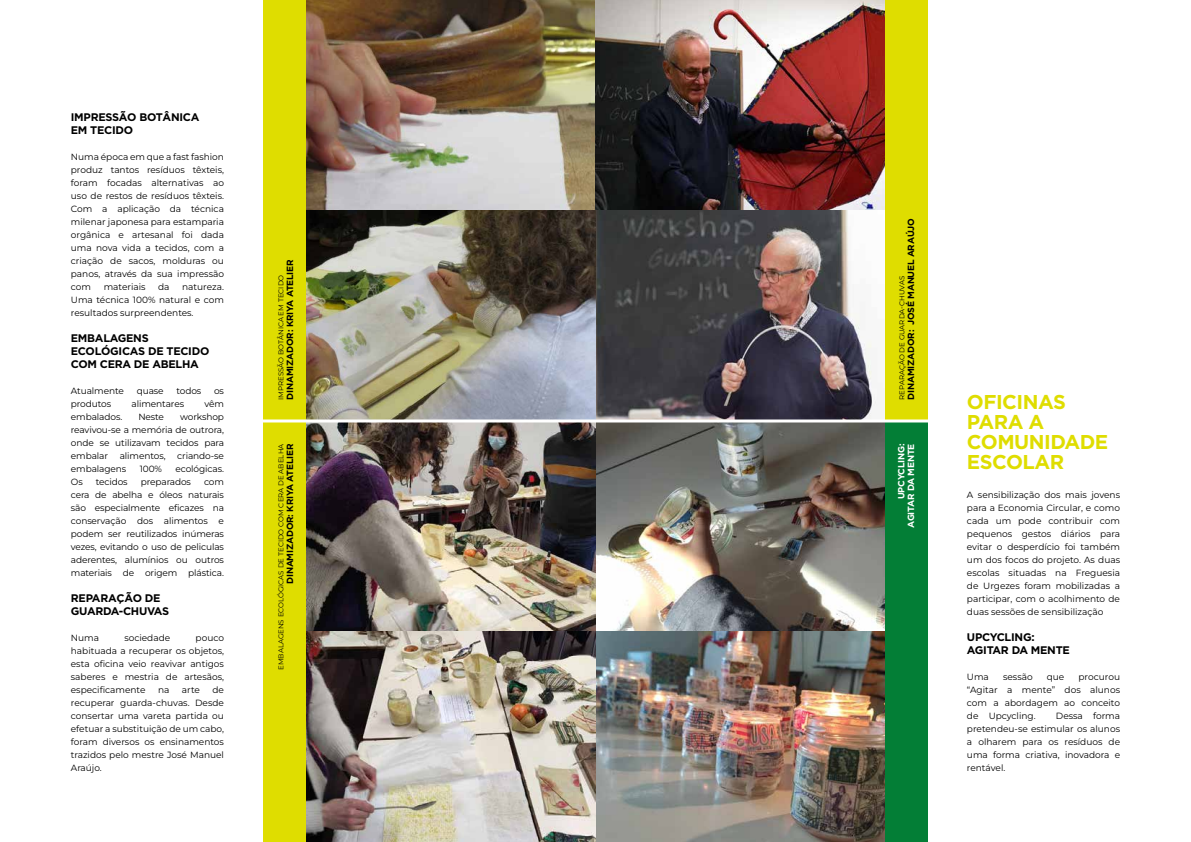
<style>
.page{position:relative;width:1191px;height:842px;background:#fff}
.page>*{position:absolute;margin:0;border:0;box-sizing:border-box;transform-origin:0 0}
.t1{font:700 20px/20px "Gotham";letter-spacing:-.025em;color:#dfdd00}
.t2{font:700 11px/13px "Gotham";letter-spacing:-.025em;color:#000}
.t3{font:9px/13px "Montserrat";color:#000;text-align:justify}
.t4{font:700 9px "Gotham";letter-spacing:-.025em;color:#000}
.t5{font:700 9px/9.7px "Gotham";letter-spacing:-.025em;color:#fff;text-align:right}
.t6{font:7px "Montserrat";color:#000}
</style>
<div class="page">
<img style="left:306px;top:0;width:578px;height:210px">
<img style="left:306px;top:210px;width:572px;height:209px">
<img style="left:306px;top:422px;width:578px;height:420px">
<div style="left:884px;top:0;width:43px;height:421px;background:#dfdd00"></div>
<div style="left:264px;top:0;width:42px;height:842px;background:#dfdd00"></div>
<div style="left:884px;top:421px;width:43px;height:421px;background:#037e36"></div>
<hr style="left:253px;top:419px;width:684px;height:3px;background:#fff">
<p class="t2" style="left:71px;top:110px;width:130px">IMPRESSÃO BOTÂNICA<br>EM TECIDO</p>
<p class="t3" style="left:71px;top:150px;width:155px">Numa época em que a fast fashion produz tantos resíduos têxteis, foram focadas alternativas ao uso de restos de resíduos têxteis.<br>Com a aplicação da técnica milenar japonesa para estamparia orgânica e artesanal foi dada uma nova vida a tecidos, com a criação de sacos, molduras ou panos, através da sua impressão com</p>
<p class="t3" style="left:104px;top:280px;width:43px">materiais</p>
<p class="t3" style="left:158px;top:280px;width:13px">da</p>
<p class="t3" style="left:71px;top:280px;width:155px;text-indent:111px">natureza.<br>Uma técnica 100% natural e com resultados surpreendentes.</p>
<p class="t2" style="left:71px;top:331px;width:140px">EMBALAGENS<br>ECOLÓGICAS DE TECIDO<br>COM CERA DE ABELHA</p>
<p class="t3" style="left:71px;top:384px;width:55px">Atualmente</p>
<p class="t3" style="left:137px;top:384px;width:28px">quase</p>
<p class="t3" style="left:176px;top:384px;width:26px">todos</p>
<p class="t3" style="left:214px;top:384px;width:11px">os</p>
<p class="t3" style="left:71px;top:397px;width:42px">produtos</p>
<p class="t3" style="left:131px;top:397px;width:54px">alimentares</p>
<p class="t3" style="left:204px;top:397px;width:21px">vêm</p>
<p class="t3" style="left:71px;top:410px;width:53px">embalados.</p>
<p class="t3" style="left:138px;top:410px;width:27px">Neste</p>
<p class="t3" style="left:71px;top:410px;width:155px;text-indent:109px">workshop reavivou-se a memória de outrora, onde se utilizavam tecidos para embalar</p>
<p class="t3" style="left:120px;top:449px;width:47px">alimentos,</p>
<p class="t3" style="left:177px;top:449px;width:48px">criando-se</p>
<p class="t3" style="left:71px;top:462px;width:57px">embalagens</p>
<p class="t3" style="left:140px;top:462px;width:24px">100%</p>
<p class="t3" style="left:175px;top:462px;width:50px">ecológicas.</p>
<p class="t3" style="left:71px;top:475px;width:13px">Os</p>
<p class="t3" style="left:96px;top:475px;width:33px">tecidos</p>
<p class="t3" style="left:141px;top:475px;width:52px">preparados</p>
<p class="t3" style="left:71px;top:475px;width:155px;text-indent:133px">com cera de abelha e óleos naturais são especialmente eficazes na conservação dos alimentos e podem ser reutilizados inúmeras vezes, evitando o uso de peliculas aderentes, alumínios ou outros materiais de origem plástica.</p>
<p class="t2" style="left:71px;top:591px;width:100px">REPARAÇÃO DE<br>GUARDA-CHUVAS</p>
<p class="t3" style="left:71px;top:631px;width:30px">Numa</p>
<p class="t3" style="left:124px;top:631px;width:47px">sociedade</p>
<p class="t3" style="left:71px;top:631px;width:155px;text-indent:125px">pouco habituada a recuperar os objetos, esta oficina veio reavivar antigos saberes e mestria de artesãos, especificamente</p>
<p class="t3" style="left:71px;top:683px;width:155px;text-indent:142px">de recuperar guarda-chuvas. Desde consertar uma vareta partida ou efetuar a substituição de um cabo, foram diversos os ensinamentos trazidos pelo mestre José Manuel Araújo.</p>
<p class="t3" style="left:158px;top:683px;width:13px">na</p>
<p class="t3" style="left:182px;top:683px;width:19px">arte</p>
<p class="t4" style="left:285px;top:400px;width:142px;rotate:-90deg">DINAMIZADOR: KRIYA ATELIER</p>
<p class="t6" style="left:276px;top:400px;width:126px;rotate:-90deg">IMPRESSÃO BOTÂNICA EM TECIDO</p>
<p class="t4" style="left:906px;top:400px;width:183px;rotate:-90deg">DINAMIZADOR: JOSÉ MANUEL ARAÚJO</p>
<p class="t6" style="left:897px;top:400px;width:125px;rotate:-90deg">REPARAÇÃO DE GUARDA-CHUVAS</p>
<p class="t6" style="left:276px;top:670px;width:228px;rotate:-90deg">EMBALAGENS ECOLÓGICAS DE TECIDO COM CERA DE ABELHA</p>
<p class="t4" style="left:285px;top:584px;width:142px;rotate:-90deg">DINAMIZADOR: KRIYA ATELIER</p>
<p class="t5" style="left:896px;top:528px;width:86px;rotate:-90deg">UPCYCLING:<br>AGITAR DA MENTE</p>
<h1 class="t1" style="left:967px;top:392px;width:143px">OFICINAS<br>PARA A<br>COMUNIDADE<br>ESCOLAR</h1>
<p class="t3" style="left:967px;top:488px;width:155px">A sensibilização dos mais jovens para a Economia Circular, e como cada um pode contribuir com pequenos gestos diários para evitar o desperdício foi também um dos focos do projeto. As duas escolas situadas na Freguesia de Urgezes foram mobilizadas a participar, com o acolhimento de duas sessões de sensibilização</p>
<p class="t2" style="left:967px;top:630px;width:104px">UPCYCLING:<br>AGITAR DA MENTE</p>
<p class="t3" style="left:967px;top:670px;width:23px">Uma</p>
<p class="t3" style="left:1003px;top:670px;width:31px">sessão</p>
<p class="t3" style="left:1046px;top:670px;width:19px">que</p>
<p class="t3" style="left:967px;top:670px;width:155px;text-indent:112px">procurou “Agitar a mente” dos alunos com a abordagem ao conceito de Upcycling.</p>
<p class="t3" style="left:967px;top:709px;width:155px;text-indent:89px">Dessa forma pretendeu-se estimular os alunos a olharem para os resíduos de uma forma criativa, inovadora e rentável.</p>
</div>
